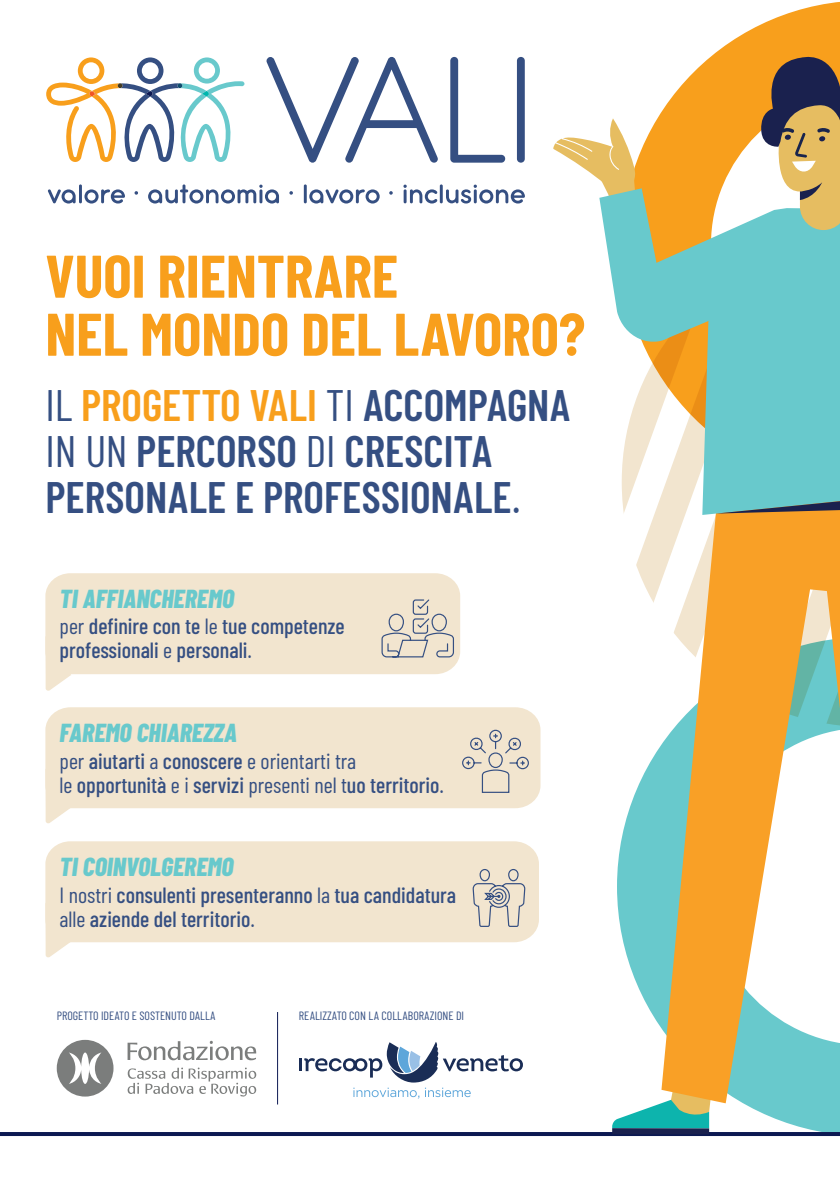
<style>
.page{position:relative;width:840px;height:1191px;background:#fff}
.page>*{position:absolute;margin:0;border:0;box-sizing:border-box;transform-origin:0 0}
.t1{font:700 60px/58px "Barlow Condensed";color:#f89f1c}
.t2{font:600 44px/46px "Barlow Condensed";color:#354f82}
.t3{font:italic 800 26px "Barlow Condensed";color:#68c9cc}
.t4{font:500 22px/24px "Barlow Condensed";color:#354f82}
.t5{font:12px "Barlow Condensed";color:#354f82}
.s1{font-weight:400}
.s2{color:#f89f1c}
</style>
<div class="page">
<svg style="left:636px;top:549px;width:25px;height:54px"></svg>
<svg style="left:657px;top:2px;width:182px;height:206px;fill:#f89f1c"></svg>
<svg style="left:617px;top:745px;width:222px;height:387px;fill:#68c9cc"></svg>
<hr style="left:0;top:1132px;width:839px;height:4px;background:#0c1952">
<svg style="left:612px;top:1079px;width:99px;height:49px"></svg>
<div style="left:612px;top:1128px;width:96px;height:6px;background:#1a214e"></div>
<svg style="left:661px;top:537px;width:178px;height:566px"></svg>
<svg style="left:670px;top:208px;width:169px;height:329px"></svg>
<svg style="left:553px;top:118px;width:117px;height:431px"></svg>
<svg style="left:760px;top:49px;width:79px;height:181px;background:#a7956f"></svg>
<svg style="left:715px;top:239px;width:124px;height:486px;background:#9eb88e"></svg>
<svg style="left:45px;top:655px;width:26px;height:36px"></svg>
<div style="left:45px;top:573px;width:415px;height:101px;background:#f2e5cf;border-radius:24px"></div>
<svg style="left:45px;top:789px;width:26px;height:35px"></svg>
<div style="left:45px;top:707px;width:495px;height:101px;background:#f2e5cf;border-radius:24px"></div>
<svg style="left:45px;top:923px;width:26px;height:35px"></svg>
<div style="left:45px;top:841px;width:493px;height:101px;background:#f2e5cf;border-radius:24px"></div>
<svg style="left:299px;top:1042px;width:223px;height:56px"></svg>
<svg style="left:57px;top:1039px;width:56px;height:57px"></svg>
<svg style="left:127px;top:1040px;width:129px;height:20px"></svg>
<svg style="left:127px;top:1067px;width:129px;height:29px"></svg>
<hr style="left:277px;top:1012px;width:1px;height:92px;background:#0c1952">
<svg style="left:48px;top:189px;width:28px;height:14px"></svg>
<hr style="left:79px;top:184px;width:3px;height:19px;background:#354f82">
<svg style="left:84px;top:189px;width:41px;height:14px"></svg>
<svg style="left:134px;top:191px;width:4px;height:4px"></svg>
<svg style="left:148px;top:184px;width:131px;height:19px"></svg>
<svg style="left:289px;top:191px;width:4px;height:4px"></svg>
<hr style="left:303px;top:184px;width:3px;height:19px;background:#354f82">
<svg style="left:309px;top:189px;width:70px;height:14px"></svg>
<svg style="left:389px;top:191px;width:3px;height:4px"></svg>
<svg style="left:403px;top:185px;width:34px;height:18px"></svg>
<hr style="left:439px;top:184px;width:3px;height:19px;background:#354f82">
<svg style="left:446px;top:185px;width:78px;height:18px"></svg>
<svg style="left:266px;top:57px;width:171px;height:106px"></svg>
<svg style="left:450px;top:57px;width:55px;height:106px"></svg>
<div style="left:516px;top:57px;width:8px;height:106px;background:#354f82;border-radius:4px"></div>
<svg style="left:46px;top:57px;width:198px;height:105px"></svg>
<svg style="left:462px;top:729px;width:67px;height:64px"></svg>
<svg style="left:472px;top:869px;width:53px;height:74px"></svg>
<svg style="left:381px;top:599px;width:73px;height:59px"></svg>
<h1 class="t1" style="left:45px;top:245px;width:541px">VUOI RIENTRARE<br>NEL MONDO DEL LAVORO?</h1>
<h2 class="t2" style="left:45px;top:381px;width:526px"><span class="s1">IL</span> <span class="s2">PROGETTO VALI</span> <span class="s1">TI</span> ACCOMPAGNA<br><span class="s1">IN UN</span> PERCORSO <span class="s1">DI</span> CRESCITA<br>PERSONALE E PROFESSIONALE<span class="s1">.</span></h2>
<p class="t3" style="left:60px;top:583px;width:176px">TI AFFIANCHEREMO</p>
<p class="t4" style="left:60px;top:613px;width:286px"><span class="s1">per</span> definire con te <span class="s1">le</span> tue competenze professionali <span class="s1">e</span> personali<span class="s1">.</span></p>
<p class="t3" style="left:60px;top:717px;width:179px">FAREMO CHIAREZZA</p>
<p class="t4" style="left:60px;top:748px;width:386px"><span class="s1">per</span> aiutarti <span class="s1">a</span> conoscere <span class="s1">e orientarti tra<br>le</span> opportunità <span class="s1">e i</span> servizi <span class="s1">presenti nel t</span>uo territorio<span class="s1">.</span></p>
<p class="t3" style="left:60px;top:850px;width:175px">TI COINVOLGEREMO</p>
<p class="t4" style="left:60px;top:882px;width:398px"><span class="s1">I nostri</span> consulenti presenteranno <span class="s1">la</span> tua candidatura <span class="s1">alle</span> aziende del territorio<span class="s1">.</span></p>
<p class="t5" style="left:57px;top:1008px;width:160px">PROGETTO IDEATO E SOSTENUTO DALLA</p>
<p class="t5" style="left:299px;top:1008px;width:167px">REALIZZATO CON LA COLLABORAZIONE DI</p>
</div>
